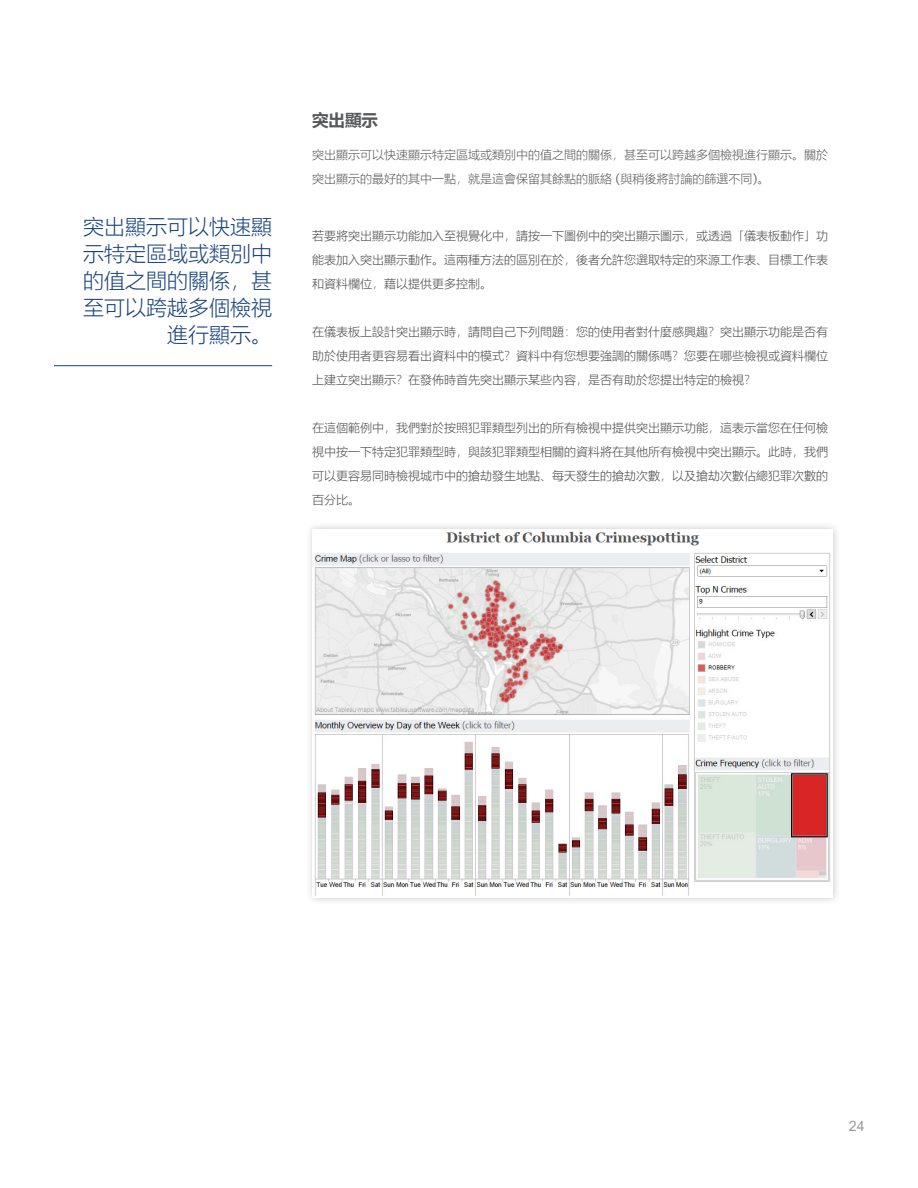
<style>
.page{position:relative;width:918px;height:1188px;background:#fff}
.page>*{position:absolute;margin:0;border:0;box-sizing:border-box;transform-origin:0 0}
.Blue_Body_Header{font:300 21px/27px "Microsoft Ya Hei";color:#1a437e;text-align:right}
.Body_copy{font:700 16.5px "Microsoft Ya Hei";color:#57585a}
.t1{font:14.25px "Arial";color:#9b9b9b}
.BODYCOPY-standard{font:300 12px/24px "Microsoft Ya Hei";color:#4b4b4b;text-align:justify}
.Body_copy-2{font:300 12px/24px "Microsoft Ya Hei";color:#57585a}
.s1{font-family:"Merriweather"}
</style>
<div class="page">
<div style="left:305px;top:521px;width:536px;height:385px;background:#231f20;opacity:.25"></div>
<img style="left:313px;top:529px;width:520px;height:369px">
<hr style="left:54px;top:365px;width:218px;height:1px;background:#1a437e">
<p class="Blue_Body_Header" style="left:83px;top:212px;width:191px">突出顯示可以快速顯示特定區域或類別中的值之間的關係，甚至可以跨越多個檢視進行顯示。</p>
<p class="Body_copy" style="left:312px;top:109px;width:67px">突出顯示</p>
<p class="Body_copy-2" style="left:312px;top:143px;width:517px">突出顯示可以快速顯示特定區域或類別中的值之間的關係，甚至可以跨越多個檢視進行顯示。關於突出顯示的最好的其中一點，就是這會保留其餘點的脈絡 <span class="s1">(</span>與稍後將討論的篩選不同<span class="s1">)</span>。</p>
<p class="BODYCOPY-standard" style="left:312px;top:224px;width:517px">若要將突出顯示功能加入至視覺化中，請按一下圖例中的突出顯示圖示，或透過「儀表板動作」功能表加入突出顯示動作。這兩種方法的區別在於，後者允許您選取特定的來源工作表、目標工作表和資料欄位，藉以提供更多控制。</p>
<p class="BODYCOPY-standard" style="left:312px;top:320px;width:517px">在儀表板上設計突出顯示時，請問自己下列問題：您的使用者對什麼感興趣？突出顯示功能是否有助於使用者更容易看出資料中的模式？資料中有您想要強調的關係嗎？您要在哪些檢視或資料欄位上建立突出顯示？在發佈時首先突出顯示某些內容，是否有助於您提出特定的檢視？</p>
<p class="BODYCOPY-standard" style="left:312px;top:416px;width:517px">在這個範例中，我們對於按照犯罪類型列出的所有檢視中提供突出顯示功能，這表示當您在任何檢視中按一下特定犯罪類型時，與該犯罪類型相關的資料將在其他所有檢視中突出顯示。此時，我們可以更容易同時檢視城市中的搶劫發生地點、每天發生的搶劫次數，以及搶劫次數佔總犯罪次數的百分比。</p>
<p class="t1" style="left:849px;top:1117px;width:17px">24</p>
</div>
